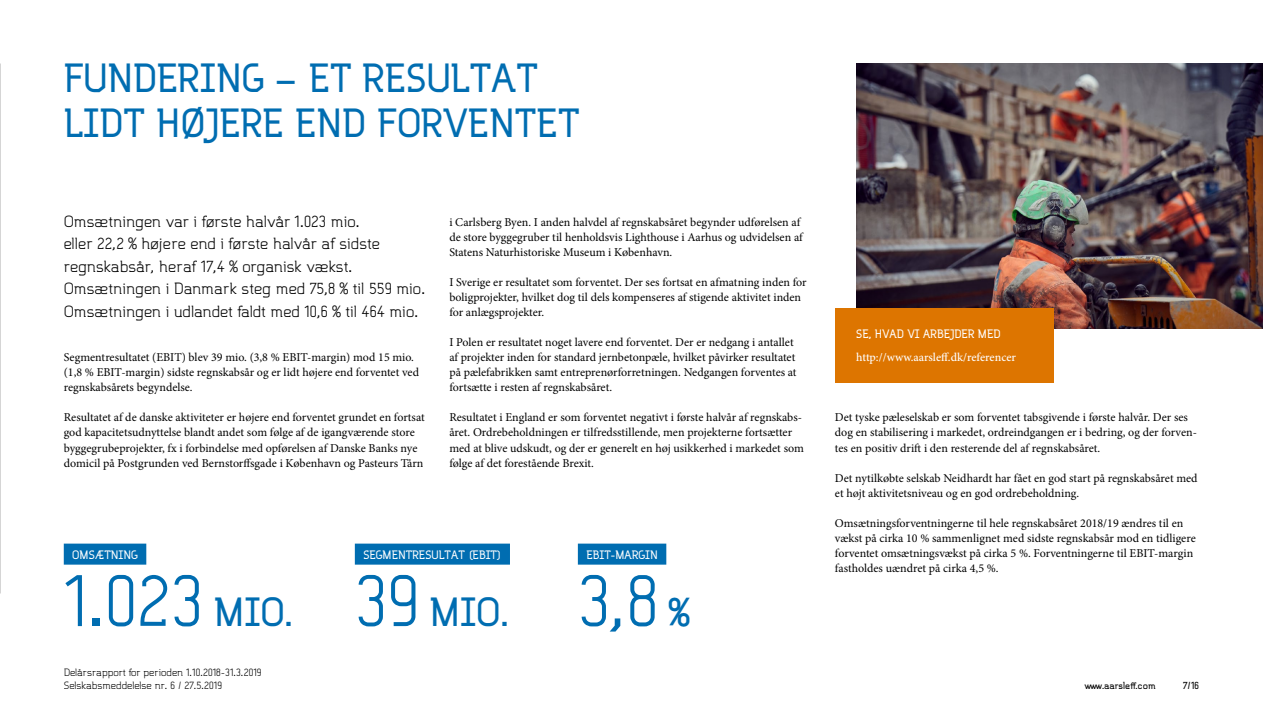
<style>
.page{position:relative;width:1263px;height:711px;background:#fff}
.page>*{position:absolute;margin:0;border:0;box-sizing:border-box;transform-origin:0 0}
.t1{font:67.5px "B Ruston.";color:#006db1}
.t2{font:700 37.5px/45px "B Ruston.";color:#006db1}
.t3{font:15px/22.5px "B Ruston.";color:#000}
.t4{font:12px/15px "Minion Pro";color:#000}
.t5{font:500 12px "Minion Pro";color:#fff}
.t6{font:700 11.25px "B Ruston.";color:#fff}
.t7{font:9.75px/13.5px "B Ruston.";color:#000}
.t8{font:700 9.75px "B Ruston.";color:#000}
.s1{font-weight:700;font-size:37.5px}
.s2{font-weight:400;font-size:67.5px}
</style>
<div class="page">
<img style="left:856px;top:64px;width:407px;height:264px">
<img style="left:0;top:64px;width:1px;height:529px">
<div style="left:835px;top:307px;width:218px;height:75px;background:#dd7500"></div>
<div style="left:64px;top:543px;width:82px;height:21px;background:#006db1"></div>
<div style="left:355px;top:543px;width:155px;height:21px;background:#006db1"></div>
<div style="left:578px;top:543px;width:88px;height:21px;background:#006db1"></div>
<h2 class="t2" style="left:64px;top:55px;width:517px">FUNDERING – ET RESULTAT<br>LIDT HØJERE END FORVENTET</h2>
<p class="t3" style="left:64px;top:209px;width:363px">Omsætningen var i første halvår 1.023 mio.<br>eller 22,2 % højere end i første halvår af sidste regnskabsår, heraf 17,4 % organisk vækst.<br>Omsætningen i Danmark steg med 75,8 % til 559 mio.<br>Omsætningen i udlandet faldt med 10,6 % til 464 mio.</p>
<p class="t4" style="left:64px;top:350px;width:357px">Segmentresultatet (EBIT) blev 39 mio. (3,8 % EBIT-margin) mod 15 mio. (1,8 % EBIT-margin) sidste regnskabsår og er lidt højere end forventet ved regnskabsårets begyndelse.</p>
<p class="t4" style="left:64px;top:410px;width:362px">Resultatet af de danske aktiviteter er højere end forventet grundet en fortsat god kapacitetsudnyttelse blandt andet som følge af de igangværende store byggegrubeprojekter, fx i forbindelse med opførelsen af Danske Banks nye domicil på Postgrunden ved Bernstorffsgade i København og Pasteurs Tårn</p>
<p class="t4" style="left:449px;top:215px;width:355px">i Carlsberg Byen. I anden halvdel af regnskabsåret begynder udførelsen af de store byggegruber til henholdsvis Lighthouse i Aarhus og udvidelsen af<br>Statens Naturhistoriske Museum i København.</p>
<p class="t4" style="left:449px;top:275px;width:359px">I Sverige er resultatet som forventet. Der ses fortsat en afmatning inden for boligprojekter, hvilket dog til dels kompenseres af stigende aktivitet inden for anlægsprojekter.</p>
<p class="t4" style="left:449px;top:335px;width:349px">I Polen er resultatet noget lavere end forventet. Der er nedgang i antallet af projekter inden for standard jernbetonpæle, hvilket påvirker resultatet på pælefabrikken samt entreprenørforretningen. Nedgangen forventes at fortsætte i resten af regnskabsåret.</p>
<p class="t4" style="left:449px;top:410px;width:356px">Resultatet i England er som forventet negativt i første halvår af regnskabs&shy;året. Ordrebeholdningen er tilfredsstillende, men projekterne fortsætter med at blive udskudt, og der er generelt en høj usikkerhed i markedet som følge af det forestående Brexit.</p>
<p class="t4" style="left:835px;top:410px;width:364px">Det tyske pæleselskab er som forventet tabsgivende i første halvår. Der ses dog en stabilisering i markedet, ordreindgangen er i bedring, og der forven&shy;tes en positiv drift i den resterende del af regnskabsåret.</p>
<p class="t4" style="left:835px;top:470px;width:364px">Det nytilkøbte selskab Neidhardt har fået en god start på regnskabsåret med et højt aktivitetsniveau og en god ordrebeholdning.</p>
<p class="t4" style="left:835px;top:515px;width:362px">Omsætningsforventningerne til hele regnskabsåret 2018/19 ændres til en vækst på cirka 10 % sammenlignet med sidste regnskabsår mod en tidligere forventet omsætningsvækst på cirka 5 %. Forventningerne til EBIT-margin fastholdes uændret på cirka 4,5 %.</p>
<p class="t6" style="left:856px;top:326px;width:146px">SE, HVAD VI ARBEJDER MED</p>
<p class="t5" style="left:856px;top:349px;width:161px">http://www.aarsleff.dk/referencer</p>
<p class="t6" style="left:72px;top:547px;width:67px">OMSÆTNING</p>
<h1 class="t1" style="left:64px;top:550px;width:231px">1.023 <span class="s1">MIO.</span></h1>
<p class="t6" style="left:363px;top:547px;width:140px">SEGMENTRESULTAT (EBIT)</p>
<h2 class="t2" style="left:355px;top:589px;width:155px"><span class="s2">39</span> MIO.</h2>
<p class="t6" style="left:586px;top:547px;width:73px">EBIT-MARGIN</p>
<h1 class="t1" style="left:578px;top:550px;width:114px">3,8 <span class="s1">%</span></h1>
<p class="t7" style="left:64px;top:664px;width:199px">Delårsrapport for perioden 1.10.2018-31.3.2019<br>Selskabsmeddelelse nr. 6 / 27.5.2019</p>
<p class="t8" style="left:1084px;top:679px;width:73px">www.aarsleff.com</p>
<p class="t8" style="left:1183px;top:679px;width:17px">7/16</p>
</div>
